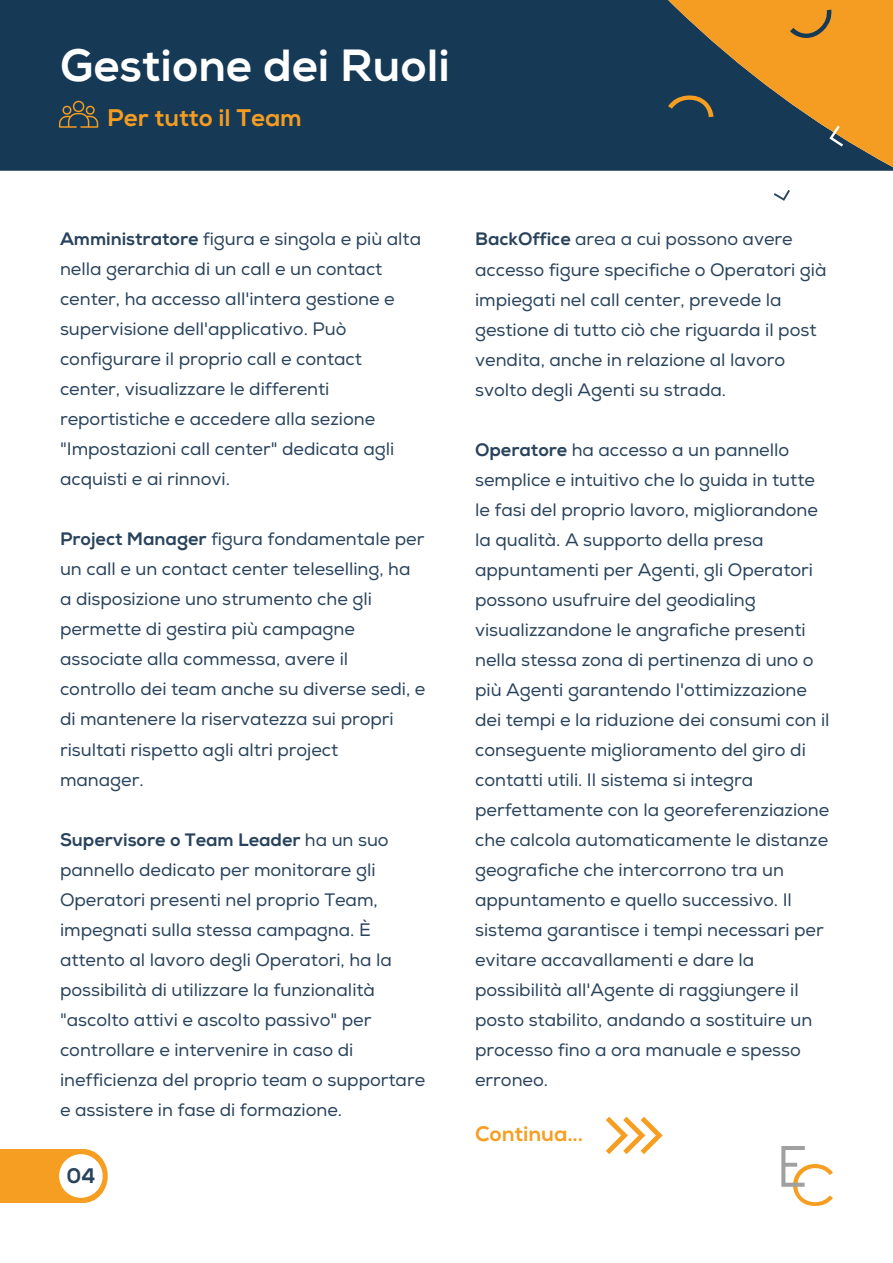
<style>
.page{position:relative;width:893px;height:1263px;background:#fff}
.page>*{position:absolute;margin:0;border:0;box-sizing:border-box;transform-origin:0 0}
.t1{font:800 45px "Nexa";color:#fff}
.t2{font:800 24px "Nexa";color:#f49d22}
.t3{font:800 21px "Nexa";color:#f69e21}
.t4{font:800 21px "Nexa";color:#29435c}
.t5{font:18px/30px "Nexa";color:#29435c}
.s1{font-weight:800}
</style>
<div class="page">
<div style="left:0;top:0;width:893px;height:171px;background:#163a55"></div>
<svg style="left:0;top:1149px;width:108px;height:54px"></svg>
<div style="left:59px;top:1154px;width:44px;height:44px;background:#fff;border-radius:50%"></div>
<svg style="left:781px;top:1146px;width:52px;height:60px"></svg>
<svg style="left:668px;top:0;width:225px;height:167px"></svg>
<svg style="left:774px;top:190px;width:16px;height:11px"></svg>
<svg style="left:606px;top:1117px;width:57px;height:37px"></svg>
<svg style="left:59px;top:101px;width:39px;height:27px"></svg>
<h1 class="t1" style="left:60px;top:38px;width:391px">Gestione dei Ruoli</h1>
<h2 class="t2" style="left:107px;top:103px;width:196px">Per tutto il Team</h2>
<p class="t5" style="left:60px;top:224px;width:363px"><span class="s1">Amministratore</span> figura e singola e più alta nella gerarchia di un call e un contact center, ha accesso all'intera gestione e supervisione dell'applicativo. Può configurare il proprio call e contact center, visualizzare le differenti reportistiche e accedere alla sezione "Impostazioni call center" dedicata agli acquisti e ai rinnovi.</p>
<p class="t5" style="left:60px;top:525px;width:367px"><span class="s1">Project Manager</span> figura fondamentale per un call e un contact center teleselling, ha a disposizione uno strumento che gli permette di gestira più campagne associate alla commessa, avere il controllo dei team anche su diverse sedi, e di mantenere la riservatezza sui propri risultati rispetto agli altri project manager.</p>
<p class="t5" style="left:60px;top:825px;width:367px"><span class="s1">Supervisore o Team Leader</span> ha un suo pannello dedicato per monitorare gli Operatori presenti nel proprio Team, impegnati sulla stessa campagna. È attento al lavoro degli Operatori, ha la possibilità di utilizzare la funzionalità "ascolto attivi e ascolto passivo" per controllare e intervenire in caso di inefficienza del proprio team o supportare e assistere in fase di formazione.</p>
<p class="t4" style="left:66px;top:1163px;width:30px">04</p>
<p class="t5" style="left:475px;top:225px;width:353px"><span class="s1">BackOffice</span> area a cui possono avere accesso figure specifiche o Operatori già impiegati nel call center, prevede la gestione di tutto ciò che riguarda il post vendita, anche in relazione al lavoro svolto degli Agenti su strada.</p>
<p class="t5" style="left:475px;top:435px;width:356px"><span class="s1">Operatore</span> ha accesso a un pannello semplice e intuitivo che lo guida in tutte le fasi del proprio lavoro, migliorandone la qualità. A supporto della presa appuntamenti per Agenti, gli Operatori possono usufruire del geodialing visualizzandone le angrafiche presenti nella stessa zona di pertinenza di uno o più Agenti garantendo l'ottimizzazione dei tempi e la riduzione dei consumi con il conseguente miglioramento del giro di contatti utili. Il sistema si integra perfettamente con la georeferenziazione che calcola automaticamente le distanze geografiche che intercorrono tra un appuntamento e quello successivo. Il sistema garantisce i tempi necessari per evitare accavallamenti e dare la possibilità all'Agente di raggiungere il posto stabilito, andando a sostituire un processo fino a ora manuale e spesso erroneo.</p>
<p class="t3" style="left:475px;top:1121px;width:110px">Continua...</p>
</div>
